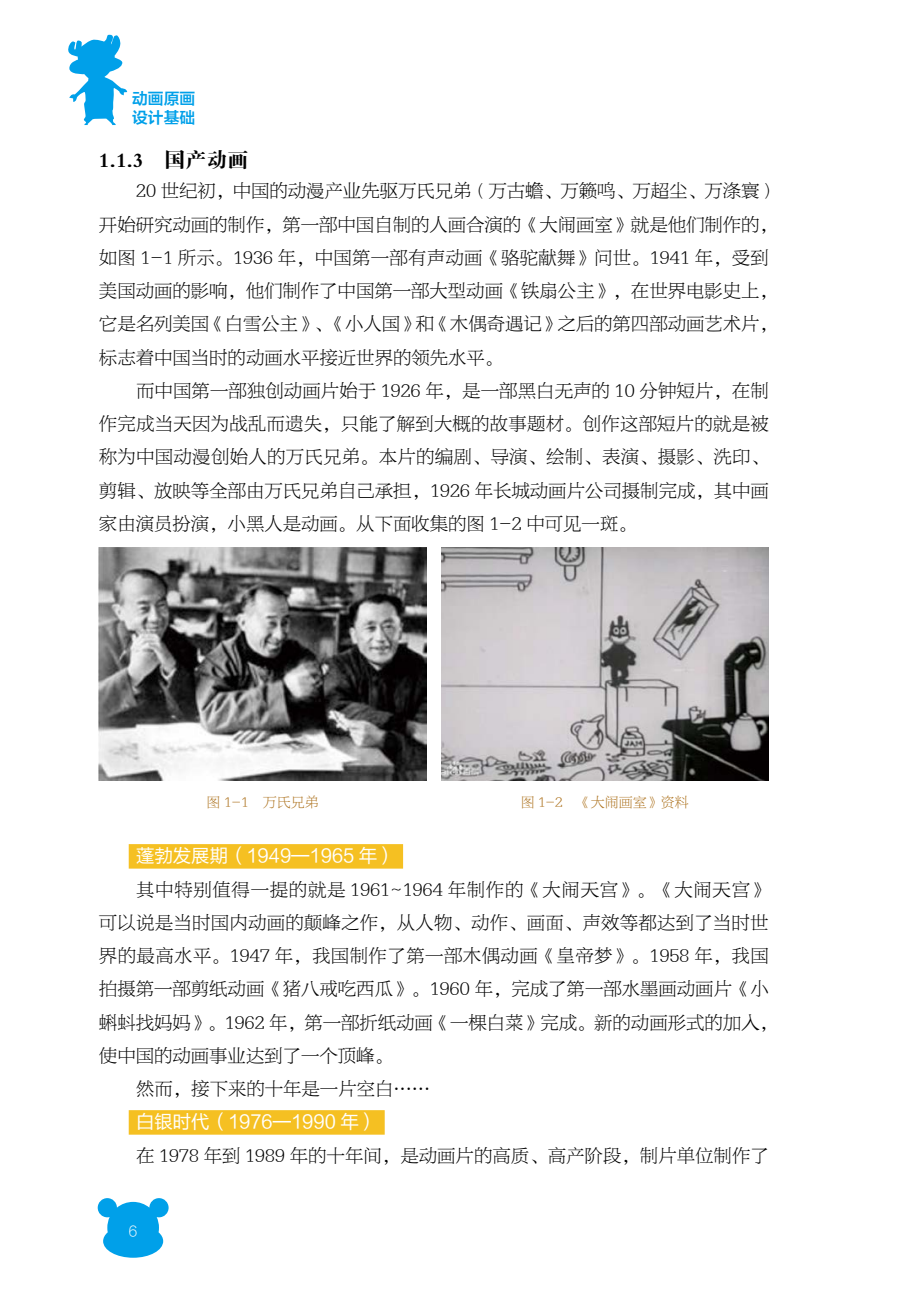
<style>
.page{position:relative;width:918px;height:1290px;background:#fff}
.page>*{position:absolute;margin:0;border:0;box-sizing:border-box;transform-origin:0 0}
.三级标题{font:21px "FZDBSK GBK1 0";color:#000}
.正文{font:18.38px/33.2px "FZBYFKSK GBK1 0";color:#000}
.小标题_黄底{font:18.38px "FZLTHK GBK1 0";color:#fff}
.t1{font:15.75px/18.9px "FZLTZCHK GBK1 0";color:#00a0e9}
.图注{font:14px "FZBYFKSK GBK1 0";color:#ae7421}
.t2{font:14px "FZLTXHK GBK1 0";color:#fff}
</style>
<div class="page">
<svg style="left:68px;top:34px;width:59px;height:91px"></svg>
<svg style="left:98px;top:1198px;width:71px;height:60px"></svg>
<hr style="left:769px;top:41px;width:149px;height:1px;background:#000">
<div style="left:129px;top:844px;width:274px;height:24px;background:#f5c022"></div>
<div style="left:129px;top:1110px;width:256px;height:24px;background:#f5c022"></div>
<img style="left:99px;top:547px;width:327px;height:233px">
<img style="left:441px;top:547px;width:327px;height:233px">
<p class="t1" style="left:132px;top:90px;width:64px">动画原画设计基础</p>
<p class="三级标题" style="left:99px;top:148px;width:151px">1.1.3 国产动画</p>
<p class="正文" style="left:99px;top:175px;width:680px;text-indent:37px">20 世纪初，中国的动漫产业先驱万氏兄弟（万古蟾、万籁鸣、万超尘、万涤寰）开始研究动画的制作，第一部中国自制的人画合演的《大闹画室》就是他们制作的，如图 1-1 所示。1936 年，中国第一部有声动画《骆驼献舞》问世。1941 年，受到美国动画的影响，他们制作了中国第一部大型动画《铁扇公主》，在世界电影史上，它是名列美国《白雪公主》、《小人国》和《木偶奇遇记》之后的第四部动画艺术片，标志着中国当时的动画水平接近世界的领先水平。</p>
<p class="正文" style="left:99px;top:374px;width:671px;text-align:justify;text-indent:37px">而中国第一部独创动画片始于 1926 年，是一部黑白无声的 10 分钟短片，在制作完成当天因为战乱而遗失，只能了解到大概的故事题材。创作这部短片的就是被称为中国动漫创始人的万氏兄弟。本片的编剧、导演、绘制、表演、摄影、洗印、剪辑、放映等全部由万氏兄弟自己承担，1926 年长城动画片公司摄制完成，其中画家由演员扮演，小黑人是动画。从下面收集的图 1-2 中可见一斑。</p>
<p class="图注" style="left:206px;top:795px;width:114px">图 1-1 万氏兄弟</p>
<p class="图注" style="left:521px;top:795px;width:170px">图 1-2 《大闹画室》资料</p>
<p class="小标题_黄底" style="left:136px;top:846px;width:261px">蓬勃发展期（1949—1965 年）</p>
<p class="正文" style="left:99px;top:873px;width:680px;text-indent:37px">其中特别值得一提的就是 1961~1964 年制作的《大闹天宫》。《大闹天宫》可以说是当时国内动画的颠峰之作，从人物、动作、画面、声效等都达到了当时世界的最高水平。1947 年，我国制作了第一部木偶动画《皇帝梦》。1958 年，我国拍摄第一部剪纸动画《猪八戒吃西瓜》。1960 年，完成了第一部水墨画动画片《小蝌蚪找妈妈》。1962 年，第一部折纸动画《一棵白菜》完成。新的动画形式的加入，使中国的动画事业达到了一个顶峰。</p>
<p class="正文" style="left:136px;top:1073px;width:296px">然而，接下来的十年是一片空白……</p>
<p class="小标题_黄底" style="left:136px;top:1112px;width:243px">白银时代（1976—1990 年）</p>
<p class="正文" style="left:136px;top:1139px;width:634px">在 1978 年到 1989 年的十年间，是动画片的高质、高产阶段，制片单位制作了</p>
<p class="t2" style="left:129px;top:1223px;width:10px">6</p>
</div>
